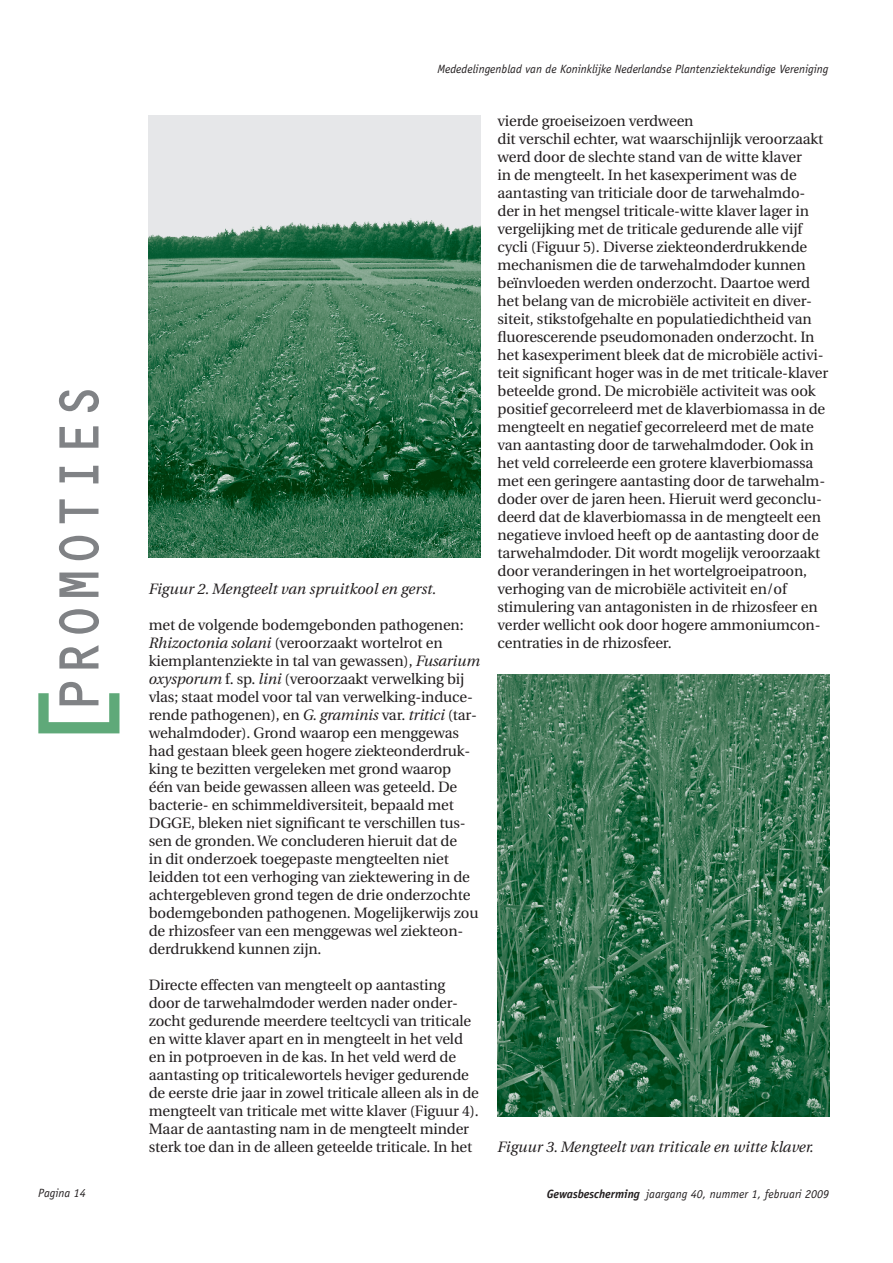
<style>
.page{position:relative;width:893px;height:1263px;background:#fff}
.page>*{position:absolute;margin:0;border:0;box-sizing:border-box;transform-origin:0 0}
.t1{font:109.5px "OCR C Regular";color:#5fa979}
.t2{font:57.6px "OCR C Regular";color:#808285;scale:.88 1}
.t3{font:15px/18px "Utopia";letter-spacing:-.01em;color:#231f20}
.t4{font:italic 15px "Utopia";color:#231f20}
.t5{font:italic 12px "Officina Sans";color:#231f20}
.s1{font-style:italic}
.s2{font-weight:700}
</style>
<div class="page">
<img style="left:149px;top:115px;width:331px;height:442px">
<img style="left:498px;top:674px;width:331px;height:442px">
<h2 class="t2" style="left:52px;top:713px;width:377px;rotate:-90deg">PROMOTIES</h2>
<h1 class="t1" style="left:32px;top:753px;width:80px;rotate:-90deg">[</h1>
<p class="t5" style="left:437px;top:62px;width:392px">Mededelingenblad van de Koninklijke Nederlandse Plantenziektekundige Vereniging</p>
<p class="t4" style="left:149px;top:581px;width:289px">Figuur 2. Mengteelt van spruitkool en gerst.</p>
<p class="t3" style="left:149px;top:616px;width:333px">met de volgende bodemgebonden pathogenen:<br><span class="s1">Rhizoctonia solani</span> (veroorzaakt wortelrot en kiemplantenziekte in tal van gewassen), <span class="s1">Fusarium oxysporum</span> f. sp. <span class="s1">lini</span> (veroorzaakt verwelking bij vlas; staat model voor tal van verwelking-induce&shy;rende pathogenen), en <span class="s1">G. graminis</span> var. <span class="s1">tritici</span> (tar&shy;wehalmdoder). Grond waarop een menggewas had gestaan bleek geen hogere ziekteonderdruk&shy;king te bezitten vergeleken met grond waarop<br>één van beide gewassen alleen was geteeld. De bacterie- en schimmeldiversiteit, bepaald met DGGE, bleken niet significant te verschillen tus&shy;sen de gronden. We concluderen hieruit dat de<br>in dit onderzoek toegepaste mengteelten niet leidden tot een verhoging van ziektewering in de achtergebleven grond tegen de drie onderzochte bodemgebonden pathogenen. Mogelijkerwijs zou de rhizosfeer van een menggewas wel ziekteon&shy;derdrukkend kunnen zijn.</p>
<p class="t3" style="left:149px;top:976px;width:332px">Directe effecten van mengteelt op aantasting door de tarwehalmdoder werden nader onder&shy;zocht gedurende meerdere teeltcycli van triticale en witte klaver apart en in mengteelt in het veld en in potproeven in de kas. In het veld werd de aantasting op triticalewortels heviger gedurende de eerste drie jaar in zowel triticale alleen als in de mengteelt van triticale met witte klaver (Figuur 4).<br>Maar de aantasting nam in de mengteelt minder sterk toe dan in de alleen geteelde triticale. In het</p>
<p class="t3" style="left:497px;top:112px;width:332px">vierde groeiseizoen verdween<br>dit verschil echter, wat waarschijnlijk veroorzaakt werd door de slechte stand van de witte klaver<br>in de mengteelt. In het kasexperiment was de aantasting van triticiale door de tarwehalmdo&shy;der in het mengsel triticale-witte klaver lager in vergelijking met de triticale gedurende alle vijf cycli (Figuur 5). Diverse ziekteonderdrukkende mechanismen die de tarwehalmdoder kunnen beïnvloeden werden onderzocht. Daartoe werd het belang van de microbiële activiteit en diver&shy;siteit, stikstofgehalte en populatiedichtheid van fluorescerende pseudomonaden onderzocht. In het kasexperiment bleek dat de microbiële activi&shy;teit significant hoger was in de met triticale-klaver beteelde grond. De microbiële activiteit was ook positief gecorreleerd met de klaverbiomassa in de mengteelt en negatief gecorreleerd met de mate van aantasting door de tarwehalmdoder. Ook in het veld correleerde een grotere klaverbiomassa met een geringere aantasting door de tarwehalm&shy;doder over de jaren heen. Hieruit werd geconclu&shy;deerd dat de klaverbiomassa in de mengteelt een negatieve invloed heeft op de aantasting door de tarwehalmdoder. Dit wordt mogelijk veroorzaakt door veranderingen in het wortelgroeipatroon, verhoging van de microbiële activiteit en/of stimulering van antagonisten in de rhizosfeer en verder wellicht ook door hogere ammoniumcon&shy;centraties in de rhizosfeer.</p>
<p class="t4" style="left:497px;top:1139px;width:318px">Figuur 3. Mengteelt van triticale en witte klaver.</p>
<p class="t5" style="left:38px;top:1186px;width:49px">Pagina 14</p>
<p class="t5" style="left:547px;top:1186px;width:284px"><span class="s2">Gewasbescherming</span> jaargang 40, nummer 1, februari 2009</p>
</div>
